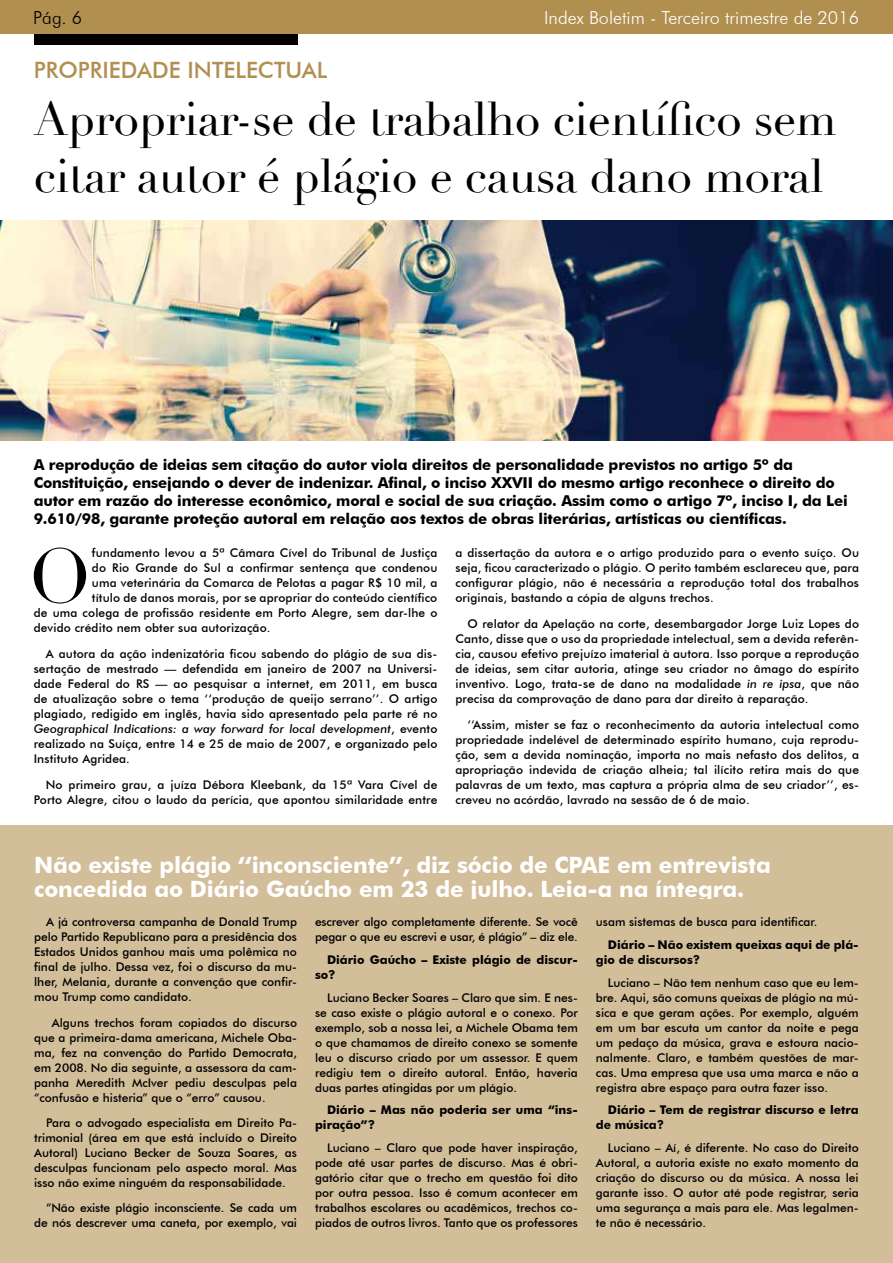
<style>
.page{position:relative;width:893px;height:1263px;background:#fff}
.page>*{position:absolute;margin:0;border:0;box-sizing:border-box;transform-origin:0 0}
.t1{font:75.15px "Didot";color:#000}
.t2{font:46.5px/57px "Didot";letter-spacing:-.01em;color:#000}
.t3{font:700 22.5px/24px "Futura BT";letter-spacing:-.005em;color:#fff}
.t4{font:500 22.5px "Futura BT";color:#b18f4f}
.t5{font:300 18px "Futura BT";color:#fff}
.t6{font:300 18px "Futura BT";color:#000}
.t7{font:700 15px/18px "Futura BT";letter-spacing:-.01em;color:#000}
.t8{font:500 12px/15px "Futura BT";letter-spacing:.01em;color:#000;text-align:justify}
.t9{font:700 12px/15px "Futura BT";color:#000}
.t10{font:500 12px/15px "Futura BT";letter-spacing:-.01em;color:#000;text-align:right}
.s1{font-style:italic}
</style>
<div class="page">
<div style="left:0;top:0;width:893px;height:34px;background:#b18f4f"></div>
<div style="left:34px;top:34px;width:263px;height:11px;background:#000"></div>
<div style="left:0;top:825px;width:893px;height:130px;background:#d3be9a"></div>
<div style="left:0;top:899px;width:893px;height:364px;background:#d3be9a"></div>
<img style="left:0;top:220px;width:893px;height:221px">
<h3 class="t6" style="left:33px;top:6px;width:50px">Pág. 6</h3>
<h3 class="t5" style="left:544px;top:6px;width:316px">Index Boletim - Terceiro trimestre de 2016</h3>
<h3 class="t4" style="left:34px;top:56px;width:295px">PROPRIEDADE INTELECTUAL</h3>
<h2 class="t2" style="left:34px;top:91px;width:804px">Apropriar-se de trabalho científico sem citar autor é plágio e causa dano moral</h2>
<p class="t7" style="left:34px;top:456px;width:815px">A reprodução de ideias sem citação do autor viola direitos de personalidade previstos no artigo 5º da Constituição, ensejando o dever de indenizar. Afinal, o inciso XXVII do mesmo artigo reconhece o direito do autor em razão do interesse econômico, moral e social de sua criação. Assim como o artigo 7º, inciso I, da Lei 9.610/98, garante proteção autoral em relação aos textos de obras literárias, artísticas ou científicas.</p>
<h1 class="t1" style="left:29px;top:531px;width:64px">O</h1>
<p class="t8" style="left:92px;top:545px;width:347px">fundamento levou a 5ª Câmara Cível do Tribunal de Justiça</p>
<p class="t8" style="left:92px;top:560px;width:347px">do Rio Grande do Sul a confirmar sentença que condenou</p>
<p class="t8" style="left:92px;top:575px;width:347px">uma veterinária da Comarca de Pelotas a pagar R$ 10 mil, a</p>
<p class="t8" style="left:92px;top:590px;width:347px">título de danos morais, por se apropriar do conteúdo científico</p>
<p class="t8" style="left:34px;top:605px;width:405px">de uma colega de profissão residente em Porto Alegre, sem dar-lhe o</p>
<p class="t8" style="left:34px;top:620px;width:238px">devido crédito nem obter sua autorização.</p>
<p class="t8" style="left:34px;top:646px;width:405px;text-indent:12px">A autora da ação indenizatória ficou sabendo do plágio de sua dis&shy;sertação de mestrado — defendida em janeiro de 2007 na Universi&shy;dade Federal do RS — ao pesquisar a internet, em 2011, em busca de atualização sobre o tema ‘‘produção de queijo serrano’’. O artigo plagiado, redigido em inglês, havia sido apresentado pela parte ré no <span class="s1">Geographical Indications: a way forward for local development</span>, evento realizado na Suíça, entre 14 e 25 de maio de 2007, e organizado pelo Instituto Agridea.</p>
<p class="t8" style="left:34px;top:777px;width:405px;text-align:right">No primeiro grau, a juíza Débora Kleebank, da 15ª Vara Cível de<br>Porto Alegre, citou o laudo da perícia, que apontou similaridade entre</p>
<p class="t8" style="left:455px;top:545px;width:405px">a dissertação da autora e o artigo produzido para o evento suíço. Ou seja, ficou caracterizado o plágio. O perito também esclareceu que, para configurar plágio, não é necessária a reprodução total dos trabalhos originais, bastando a cópia de alguns trechos.</p>
<p class="t8" style="left:455px;top:616px;width:405px;text-indent:12px">O relator da Apelação na corte, desembargador Jorge Luiz Lopes do Canto, disse que o uso da propriedade intelectual, sem a devida referên&shy;cia, causou efetivo prejuízo imaterial à autora. Isso porque a reprodução de ideias, sem citar autoria, atinge seu criador no âmago do espírito inventivo. Logo, trata-se de dano na modalidade <span class="s1">in re ipsa</span>, que não precisa da comprovação de dano para dar direito à reparação.</p>
<p class="t8" style="left:455px;top:717px;width:405px;text-indent:12px">‘‘Assim, mister se faz o reconhecimento da autoria intelectual como propriedade indelével de determinado espírito humano, cuja reprodu&shy;ção, sem a devida nominação, importa no mais nefasto dos delitos, a apropriação indevida de criação alheia; tal ilícito retira mais do que palavras de um texto, mas captura a própria alma de seu criador’’, es&shy;creveu no acórdão, lavrado na sessão de 6 de maio.</p>
<h3 class="t3" style="left:34px;top:852px;width:738px">Não existe plágio ‘‘inconsciente’’, diz sócio de CPAE em entrevista concedida ao Diário Gaúcho em 23 de julho. Leia-a na íntegra.</h3>
<p class="t8" style="left:34px;top:914px;width:264px;text-indent:12px">A já controversa campanha de Donald Trump pelo Partido Republicano para a presidência dos Estados Unidos ganhou mais uma polêmica no final de julho. Dessa vez, foi o discurso da mu&shy;lher, Melania, durante a convenção que confir&shy;mou Trump como candidato.</p>
<p class="t8" style="left:34px;top:1015px;width:264px;text-indent:18px">Alguns trechos foram copiados do discurso que a primeira-dama americana, Michele Oba&shy;ma, fez na convenção do Partido Democrata, em 2008. No dia seguinte, a assessora da cam&shy;panha Meredith McIver pediu desculpas pela “confusão e histeria” que o “erro” causou.</p>
<p class="t8" style="left:34px;top:1115px;width:264px;text-indent:12px">Para o advogado especialista em Direito Pa&shy;trimonial (área em que está incluído o Direito Autoral) Luciano Becker de Souza Soares, as desculpas funcionam pelo aspecto moral. Mas isso não exime ninguém da responsabilidade.</p>
<p class="t10" style="left:34px;top:1200px;width:264px">“Não existe plágio inconsciente. Se cada um de nós descrever uma caneta, por exemplo, vai</p>
<p class="t10" style="left:315px;top:914px;width:264px;text-align:left">escrever algo completamente diferente. Se você pegar o que eu escrevi e usar, é plágio” – diz ele.</p>
<p class="t9" style="left:315px;top:952px;width:264px;text-indent:12px">Diário Gaúcho – Existe plágio de discur&shy;so?</p>
<p class="t8" style="left:315px;top:990px;width:264px;text-indent:12px">Luciano Becker Soares – Claro que sim. E nes&shy;se caso existe o plágio autoral e o conexo. Por exemplo, sob a nossa lei, a Michele Obama tem o que chamamos de direito conexo se somente leu o discurso criado por um assessor. E quem redigiu tem o direito autoral. Então, haveria duas partes atingidas por um plágio.</p>
<p class="t9" style="left:315px;top:1102px;width:264px;text-indent:12px">Diário – Mas não poderia ser uma “ins&shy;piração”?</p>
<p class="t8" style="left:315px;top:1140px;width:264px;text-indent:12px">Luciano – Claro que pode haver inspiração, pode até usar partes de discurso. Mas é obri&shy;gatório citar que o trecho em questão foi dito por outra pessoa. Isso é comum acontecer em trabalhos escolares ou acadêmicos, trechos co&shy;piados de outros livros. Tanto que os professores</p>
<p class="t8" style="left:596px;top:914px;width:223px">usam sistemas de busca para identificar.</p>
<p class="t9" style="left:596px;top:937px;width:264px;text-indent:12px">Diário – Não existem queixas aqui de plá&shy;gio de discursos?</p>
<p class="t8" style="left:596px;top:975px;width:264px;text-indent:12px">Luciano – Não tem nenhum caso que eu lem&shy;bre. Aqui, são comuns queixas de plágio na mú&shy;sica e que geram ações. Por exemplo, alguém em um bar escuta um cantor da noite e pega um pedaço da música, grava e estoura nacio&shy;nalmente. Claro, e também questões de mar&shy;cas. Uma empresa que usa uma marca e não a registra abre espaço para outra fazer isso.</p>
<p class="t9" style="left:596px;top:1102px;width:264px;text-indent:12px">Diário – Tem de registrar discurso e letra de música?</p>
<p class="t8" style="left:596px;top:1140px;width:264px;text-indent:12px">Luciano – Aí, é diferente. No caso do Direito Autoral, a autoria existe no exato momento da criação do discurso ou da música. A nossa lei garante isso. O autor até pode registrar, seria uma segurança a mais para ele. Mas legalmen&shy;te não é necessário.</p>
</div>
